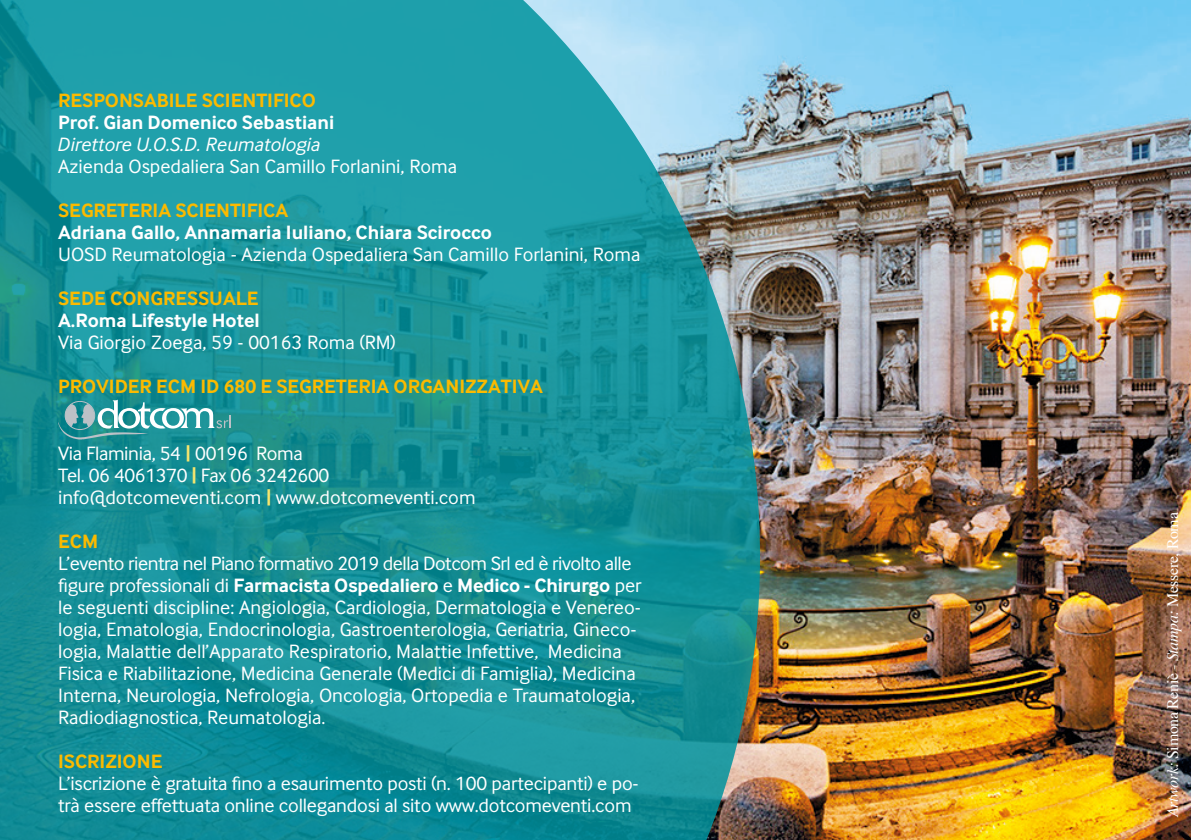
<style>
.page{position:relative;width:1191px;height:840px;background:#fff}
.page>*{position:absolute;margin:0;border:0;box-sizing:border-box;transform-origin:0 0}
.t1{font:20px/22px "Inter Face";color:#fff}
.t2{font:700 20px "Inter Face";color:#fbba00}
.t3{font:20px/22px "Inter Face";letter-spacing:-.02em;color:#fff}
.t4{font:700 20px "Inter Face";color:#fff}
.t5{font:italic 20px "Inter Face";color:#fff}
.t6{font:16px "Times";letter-spacing:-.025em;color:#fff}
.s1{font-weight:700;color:#f7e66e}
.s2{font-weight:700}
.s3{font-style:italic}
</style>
<div class="page">
<img style="left:760px;top:0;width:431px;height:839px">
<img style="left:0;top:0;width:760px;height:839px">
<svg style="left:58px;top:399px;width:173px;height:40px;background:#4ca4a8"></svg>
<p class="t2" style="left:58px;top:89px;width:259px">RESPONSABILE SCIENTIFICO</p>
<p class="t4" style="left:58px;top:111px;width:278px">Prof. Gian Domenico Sebastiani</p>
<p class="t5" style="left:58px;top:133px;width:264px">Direttore U.O.S.D. Reumatologia</p>
<p class="t1" style="left:58px;top:155px;width:400px">Azienda Ospedaliera San Camillo Forlanini, Roma</p>
<p class="t2" style="left:58px;top:199px;width:232px">SEGRETERIA SCIENTIFICA</p>
<p class="t4" style="left:58px;top:221px;width:435px">Adriana Gallo, Annamaria Iuliano, Chiara Scirocco</p>
<p class="t1" style="left:58px;top:243px;width:584px">UOSD Reumatologia - Azienda Ospedaliera San Camillo Forlanini, Roma</p>
<p class="t2" style="left:58px;top:287px;width:202px">SEDE CONGRESSUALE</p>
<p class="t4" style="left:58px;top:309px;width:203px">A.Roma Lifestyle Hotel</p>
<p class="t1" style="left:58px;top:331px;width:339px">Via Giorgio Zoega, 59 - 00163 Roma (RM)</p>
<p class="t2" style="left:58px;top:375px;width:486px">PROVIDER ECM ID 680 E SEGRETERIA ORGANIZZATIVA</p>
<p class="t3" style="left:58px;top:441px;width:419px">Via Flaminia, 54 <span class="s1">|</span> 00196 Roma<br>Tel. 06 4061370 <span class="s1">|</span> Fax 06 3242600 info@dotcomeventi.com <span class="s1">|</span> www.dotcomeventi.com</p>
<p class="t2" style="left:58px;top:529px;width:42px">ECM</p>
<p class="t1" style="left:58px;top:551px;width:585px">L’evento rientra nel Piano formativo 2019 della Dotcom Srl ed è rivolto alle figure professionali di <span class="s2">Farmacista Ospedaliero</span> e <span class="s2">Medico - Chirurgo</span> per le seguenti discipline: Angiologia, Cardiologia, Dermatologia e Venereo&shy;logia, Ematologia, Endocrinologia, Gastroenterologia, Geriatria, Gineco&shy;logia, Malattie dell’Apparato Respiratorio, Malattie Infettive, Medicina Fisica e Riabilitazione, Medicina Generale (Medici di Famiglia), Medicina Interna, Neurologia, Nefrologia, Oncologia, Ortopedia e Traumatologia, Radiodiagnostica, Reumatologia.</p>
<p class="t2" style="left:58px;top:749px;width:106px">ISCRIZIONE</p>
<p class="t1" style="left:58px;top:771px;width:582px">L’iscrizione è gratuita fino a esaurimento posti (n. 100 partecipanti) e po&shy;trà essere effettuata online collegandosi al sito www.dotcomeventi.com</p>
<p class="t6" style="left:1157px;top:816px;width:306px;rotate:-90deg"><span class="s3">Artwork:</span> Simona Reniè - <span class="s3">Stampa:</span> Messere, Roma</p>
</div>
